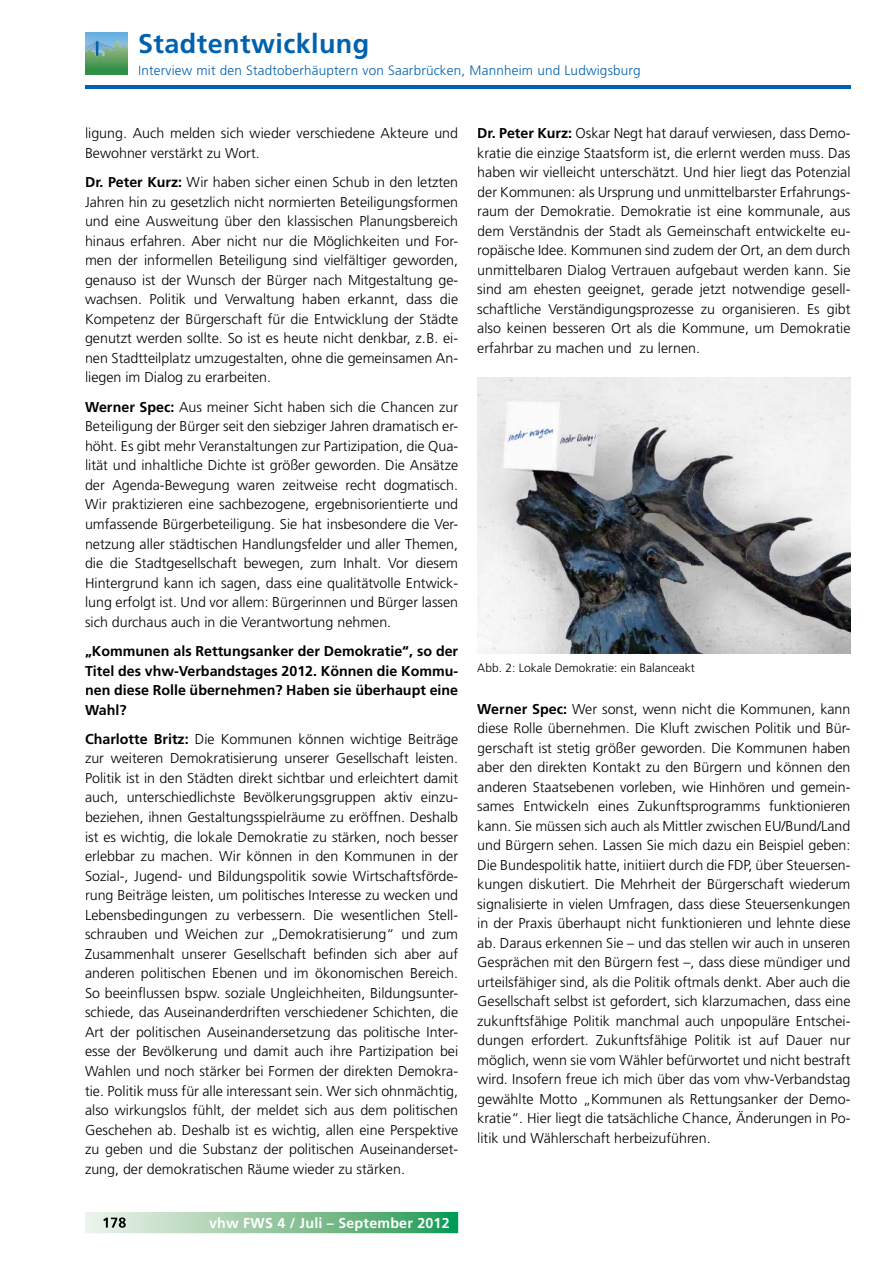
<style>
.page{position:relative;width:893px;height:1263px;background:#fff}
.page>*{position:absolute;margin:0;border:0;box-sizing:border-box;transform-origin:0 0}
.t1{font:700 27px "Frutiger LT";letter-spacing:.015em;color:#0062ae}
.t2{font:300 14.25px/19.5px "Frutiger LT";color:#000;text-align:justify}
.t3{font:700 14.25px/19.5px "Frutiger LT";color:#000;text-align:justify}
.t4{font:700 14.25px "Frutiger LT";letter-spacing:.015em;color:#fff}
.t5{font:300 13.5px "Frutiger LT";letter-spacing:.015em;color:#0062ae}
.t6{font:300 12px "Frutiger CE";color:#000}
.s1{font-weight:700}
</style>
<div class="page">
<hr style="left:85px;top:86px;width:765px;height:3px;background:#0062ae">
<svg style="left:85px;top:1212px;width:373px;height:21px;background:#8bc59d"></svg>
<img style="left:103px;top:1217px;width:23px;height:11px">
<img style="left:85px;top:32px;width:42px;height:43px">
<img style="left:477px;top:377px;width:373px;height:277px">
<h1 class="t1" style="left:138px;top:28px;width:233px">Stadtentwicklung</h1>
<p class="t5" style="left:138px;top:62px;width:504px">Interview mit den Stadtoberhäuptern von Saarbrücken, Mannheim und Ludwigsburg</p>
<p class="t2" style="left:85px;top:124px;width:375px">ligung. Auch melden sich wieder verschiedene Akteure und<br>Bewohner verstärkt zu Wort.</p>
<p class="t2" style="left:85px;top:173px;width:375px"><span class="s1">Dr. Peter Kurz:</span> Wir haben sicher einen Schub in den letzten Jahren hin zu gesetzlich nicht normierten Beteiligungsformen und eine Ausweitung über den klassischen Planungsbereich hinaus erfahren. Aber nicht nur die Möglichkeiten und For&shy;men der informellen Beteiligung sind vielfältiger geworden, genauso ist der Wunsch der Bürger nach Mitgestaltung ge&shy;wachsen. Politik und Verwaltung haben erkannt, dass die Kompetenz der Bürgerschaft für die Entwicklung der Städte genutzt werden sollte. So ist es heute nicht denkbar, z.B. ei&shy;nen Stadtteilplatz umzugestalten, ohne die gemeinsamen An&shy;liegen im Dialog zu erarbeiten.</p>
<p class="t2" style="left:85px;top:397px;width:375px"><span class="s1">Werner Spec:</span> Aus meiner Sicht haben sich die Chancen zur Beteiligung der Bürger seit den siebziger Jahren dramatisch er&shy;höht. Es gibt mehr Veranstaltungen zur Partizipation, die Qua&shy;lität und inhaltliche Dichte ist größer geworden. Die Ansätze der Agenda-Bewegung waren zeitweise recht dogmatisch.<br>Wir praktizieren eine sachbezogene, ergebnisorientierte und umfassende Bürgerbeteiligung. Sie hat insbesondere die Ver&shy;netzung aller städtischen Handlungsfelder und aller Themen, die die Stadtgesellschaft bewegen, zum Inhalt. Vor diesem Hintergrund kann ich sagen, dass eine qualitätvolle Entwick&shy;lung erfolgt ist. Und vor allem: Bürgerinnen und Bürger lassen sich durchaus auch in die Verantwortung nehmen.</p>
<p class="t3" style="left:85px;top:641px;width:375px">„Kommunen als Rettungsanker der Demokratie“, so der Titel des vhw-Verbandstages 2012. Können die Kommu&shy;nen diese Rolle übernehmen? Haben sie überhaupt eine Wahl?</p>
<p class="t2" style="left:85px;top:729px;width:375px"><span class="s1">Charlotte Britz:</span> Die Kommunen können wichtige Beiträge zur weiteren Demokratisierung unserer Gesellschaft leisten.<br>Politik ist in den Städten direkt sichtbar und erleichtert damit auch, unterschiedlichste Bevölkerungsgruppen aktiv einzu&shy;beziehen, ihnen Gestaltungsspielräume zu eröffnen. Deshalb ist es wichtig, die lokale Demokratie zu stärken, noch besser erlebbar zu machen. Wir können in den Kommunen in der Sozial-, Jugend- und Bildungspolitik sowie Wirtschaftsförde&shy;rung Beiträge leisten, um politisches Interesse zu wecken und Lebensbedingungen zu verbessern. Die wesentlichen Stell&shy;schrauben und Weichen zur „Demokratisierung“ und zum Zusammenhalt unserer Gesellschaft befinden sich aber auf anderen politischen Ebenen und im ökonomischen Bereich.<br>So beeinflussen bspw. soziale Ungleichheiten, Bildungsunter&shy;schiede, das Auseinanderdriften verschiedener Schichten, die Art der politischen Auseinandersetzung das politische Inter&shy;esse der Bevölkerung und damit auch ihre Partizipation bei Wahlen und noch stärker bei Formen der direkten Demokra&shy;tie. Politik muss für alle interessant sein. Wer sich ohnmächtig, also wirkungslos fühlt, der meldet sich aus dem politischen Geschehen ab. Deshalb ist es wichtig, allen eine Perspektive zu geben und die Substanz der politischen Auseinanderset&shy;zung, der demokratischen Räume wieder zu stärken.</p>
<p class="t4" style="left:209px;top:1214px;width:242px">vhw FWS 4 / Juli – September 2012</p>
<p class="t2" style="left:477px;top:124px;width:375px"><span class="s1">Dr. Peter Kurz:</span> Oskar Negt hat darauf verwiesen, dass Demo&shy;kratie die einzige Staatsform ist, die erlernt werden muss. Das haben wir vielleicht unterschätzt. Und hier liegt das Potenzial der Kommunen: als Ursprung und unmittelbarster Erfahrungs&shy;raum der Demokratie. Demokratie ist eine kommunale, aus dem Verständnis der Stadt als Gemeinschaft entwickelte eu&shy;ropäische Idee. Kommunen sind zudem der Ort, an dem durch unmittelbaren Dialog Vertrauen aufgebaut werden kann. Sie sind am ehesten geeignet, gerade jetzt notwendige gesell&shy;schaftliche Verständigungsprozesse zu organisieren. Es gibt also keinen besseren Ort als die Kommune, um Demokratie erfahrbar zu machen und zu lernen.</p>
<p class="t6" style="left:477px;top:660px;width:219px">Abb. 2: Lokale Demokratie: ein Balanceakt</p>
<p class="t2" style="left:477px;top:699px;width:375px"><span class="s1">Werner Spec:</span> Wer sonst, wenn nicht die Kommunen, kann diese Rolle übernehmen. Die Kluft zwischen Politik und Bür&shy;gerschaft ist stetig größer geworden. Die Kommunen haben aber den direkten Kontakt zu den Bürgern und können den anderen Staatsebenen vorleben, wie Hinhören und gemein&shy;sames Entwickeln eines Zukunftsprogramms funktionieren kann. Sie müssen sich auch als Mittler zwischen EU/Bund/Land und Bürgern sehen. Lassen Sie mich dazu ein Beispiel geben:<br>Die Bundespolitik hatte, initiiert durch die FDP, über Steuersen&shy;kungen diskutiert. Die Mehrheit der Bürgerschaft wiederum signalisierte in vielen Umfragen, dass diese Steuersenkungen in der Praxis überhaupt nicht funktionieren und lehnte diese ab. Daraus erkennen Sie – und das stellen wir auch in unseren Gesprächen mit den Bürgern fest –, dass diese mündiger und urteilsfähiger sind, als die Politik oftmals denkt. Aber auch die Gesellschaft selbst ist gefordert, sich klarzumachen, dass eine zukunftsfähige Politik manchmal auch unpopuläre Entschei&shy;dungen erfordert. Zukunftsfähige Politik ist auf Dauer nur möglich, wenn sie vom Wähler befürwortet und nicht bestraft wird. Insofern freue ich mich über das vom vhw-Verbandstag gewählte Motto „Kommunen als Rettungsanker der Demo&shy;kratie“. Hier liegt die tatsächliche Chance, Änderungen in Po&shy;litik und Wählerschaft herbeizuführen.</p>
</div>
